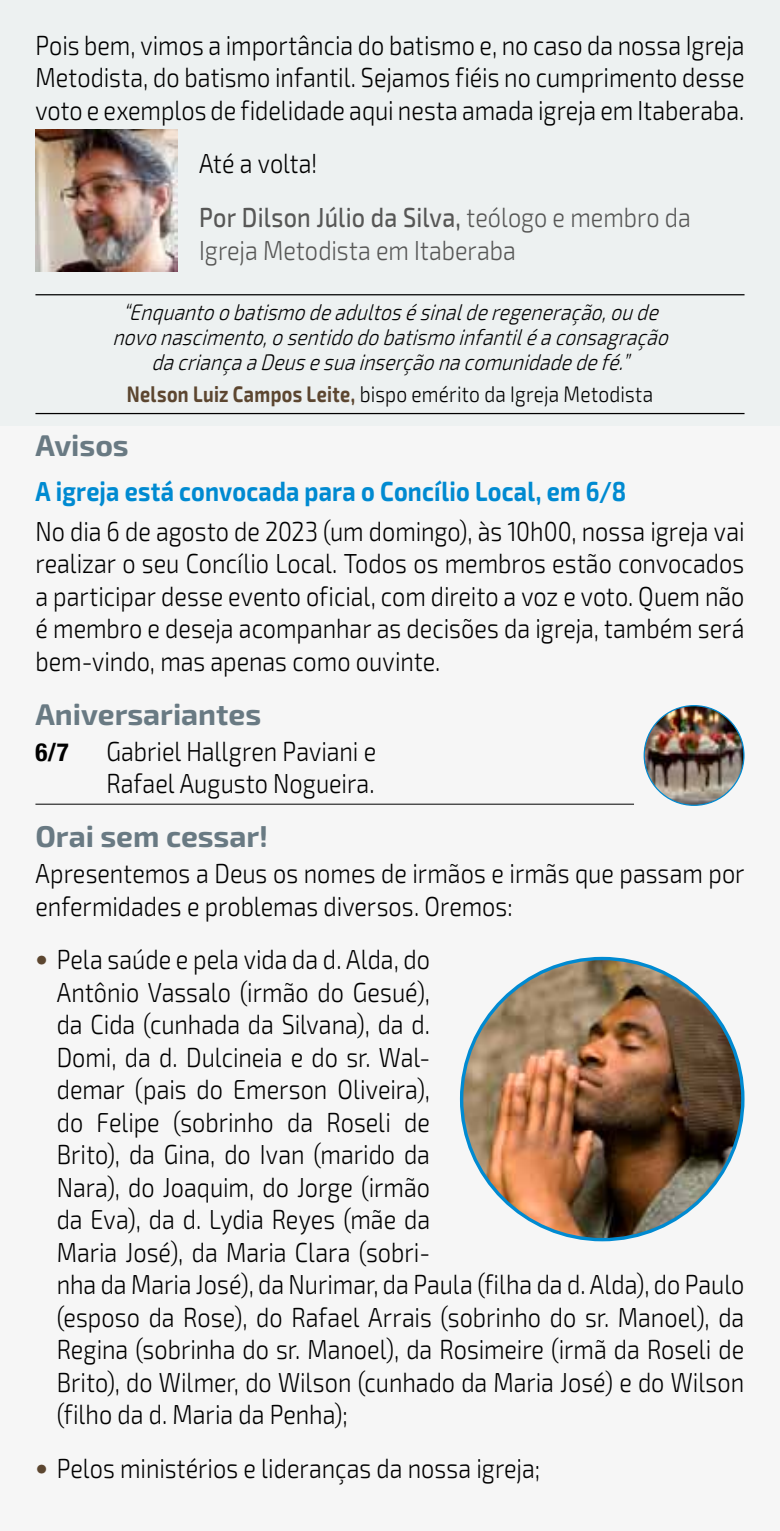
<style>
.page{position:relative;width:780px;height:1531px;background:#f6f6f6}
.page>*{position:absolute;margin:0;border:0;box-sizing:border-box;transform-origin:0 0}
.t1{font:700 30px "Exo 2";color:#697a83}
.t2{font:300 27.5px/32.5px "Exo 2";color:#000;scale:.85 1}
.t3{font:500 27.5px/53.8px "Exo 2";letter-spacing:.01em;color:#575756;scale:.85 1}
.t4{font:700 27.5px "Exo 2";letter-spacing:.01em;color:#008ad1;scale:.85 1}
.t5{font:300 27.5px "Exo 2";letter-spacing:.005em;color:#575756;scale:.85 1}
.t6{font:700 condensed 25px "Helvetica Neue LT Std";color:#000}
.t7{font:italic 300 22.5px/25px "Exo 2";color:#000;text-align:center;scale:.85 1}
.t8{font:300 22.5px "Exo 2";letter-spacing:.01em;color:#000;scale:.85 1}
.s1{font-weight:300;color:#000}
.s2{font-weight:300}
.s3{font-weight:700;color:#5c4630}
.s4{font-family:"Helvetica Neue LT Std";font-weight:700;font-stretch:condensed;font-size:25px;color:#5c4630}
</style>
<div class="page">
<div style="left:0;top:0;width:780px;height:426px;background:#edf1f1"></div>
<hr style="left:35px;top:294px;width:709px;height:1px;background:#000">
<hr style="left:35px;top:413px;width:709px;height:1px;background:#000">
<hr style="left:35px;top:804px;width:599px;height:1px;background:#000">
<img style="left:35px;top:129px;width:142px;height:142px">
<img style="left:644px;top:706px;width:99px;height:99px;border-radius:50px">
<img style="left:461px;top:958px;width:281px;height:281px;border-radius:141px">
<p class="t2" style="left:35px;top:29px;width:835px;text-align:justify">Pois bem, vimos a importância do batismo e, no caso da nossa Igreja Metodista, do batismo infantil. Sejamos fiéis no cumprimento desse voto e exemplos de fidelidade aqui nesta amada igreja em Itaberaba.</p>
<p class="t3" style="left:199px;top:138px;width:580px"><span class="s1">Até a volta!<br></span>Por Dilson Júlio da Silva, <span class="s2">teólogo e membro da</span></p>
<p class="t5" style="left:199px;top:234px;width:374px">Igreja Metodista em Itaberaba</p>
<p class="t7" style="left:112px;top:300px;width:663px">“Enquantoobatismodeadultosésinalderegeneração,oude novonascimento,osentidodobatismoinfantiléaconsagração dacriançaaDeusesuainserçãonacomunidadedefé.”</p>
<p class="t8" style="left:127px;top:381px;width:620px"><span class="s3">Nelson Luiz Campos Leite,</span> bispo emérito da Igreja Metodista</p>
<p class="t1" style="left:35px;top:428px;width:95px">Avisos</p>
<p class="t4" style="left:35px;top:475px;width:696px">A igreja está convocada para o Concílio Local, em 6/8</p>
<p class="t2" style="left:35px;top:515px;width:835px;text-align:justify">No dia 6 de agosto de 2023 (um domingo), às 10h00, nossa igreja vai realizar o seu Concílio Local. Todos os membros estão convocados a participar desse evento oficial, com direito a voz e voto. Quem não é membro e deseja acompanhar as decisões da igreja, também será bem-vindo, mas apenas como ouvinte.</p>
<p class="t1" style="left:35px;top:696px;width:227px">Aniversariantes</p>
<p class="t6" style="left:35px;top:737px;width:35px">6/7</p>
<p class="t2" style="left:106px;top:735px;width:319px">Gabriel Hallgren Paviani e<br>Rafael Augusto Nogueira.</p>
<p class="t1" style="left:35px;top:818px;width:234px">Orai sem cessar!</p>
<p class="t2" style="left:35px;top:858px;width:835px">Apresentemos a Deus os nomes de irmãos e irmãs que passam por enfermidades e problemas diversos. Oremos:</p>
<p class="t2" style="left:57px;top:944px;width:810px;text-indent:-21px"><span class="s4">•</span> Pela saúde e pela vida da d. Alda, do<br>Antônio Vassalo (irmão do Gesué),<br>da Cida (cunhada da Silvana), da d.<br>Domi, da d. Dulcineia e do sr. Wal-<br>demar (pais do Emerson Oliveira),<br>do Felipe (sobrinho da Roseli de<br>Brito), da Gina, do Ivan (marido da<br>Nara), do Joaquim, do Jorge (irmão<br>da Eva), da d. Lydia Reyes (mãe da<br>Maria José), da Maria Clara (sobri-<br>nha da Maria José), da Nurimar, da Paula (filha da d. Alda), do Paulo (esposo da Rose), do Rafael Arrais (sobrinho do sr. Manoel), da Regina (sobrinha do sr. Manoel), da Rosimeire (irmã da Roseli de Brito), do Wilmer, do Wilson (cunhado da Maria José) e do Wilson (filho da d. Maria da Penha);</p>
<p class="t2" style="left:35px;top:1453px;width:595px"><span class="s4">•</span> Pelos ministérios e lideranças da nossa igreja;</p>
</div>
